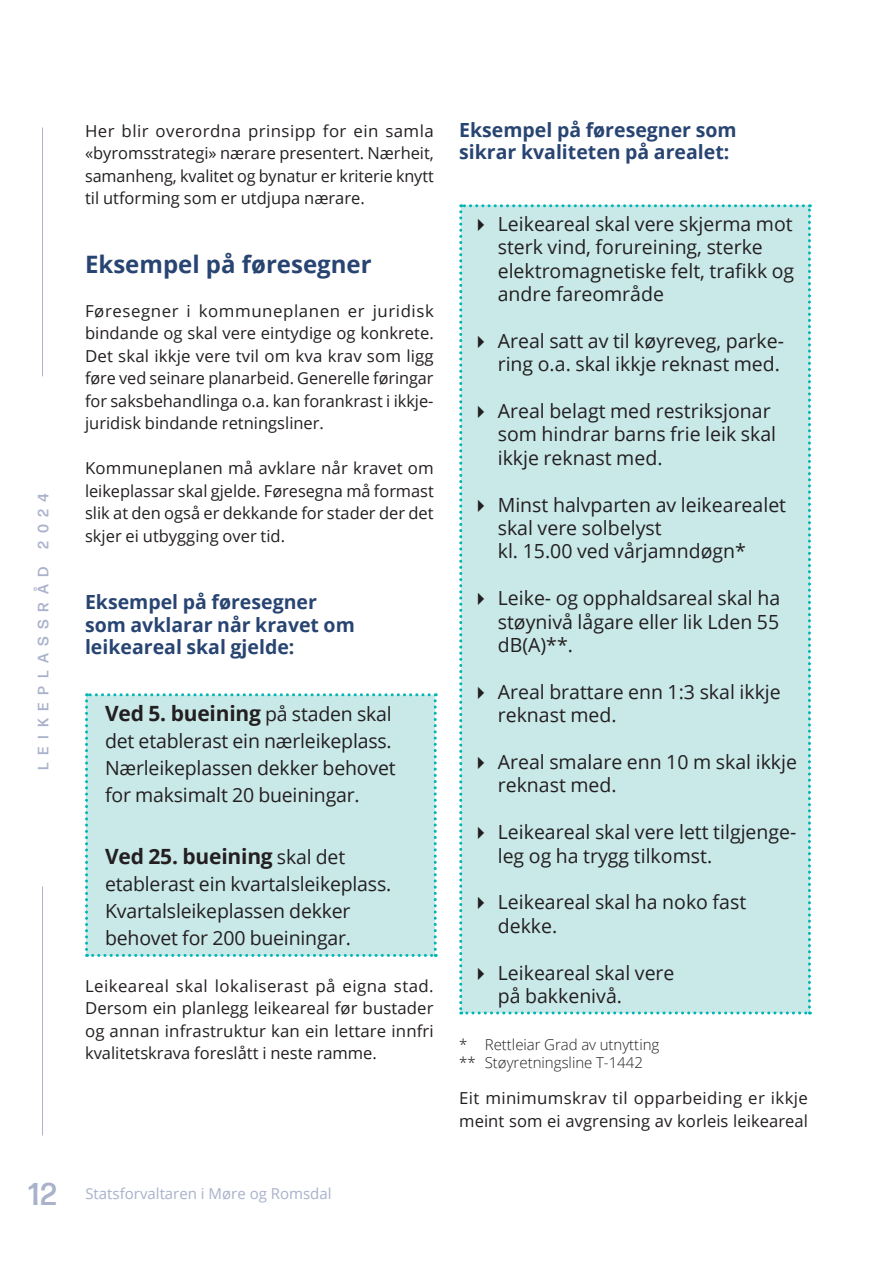
<style>
.page{position:relative;width:893px;height:1263px;background:#fff}
.page>*{position:absolute;margin:0;border:0;box-sizing:border-box;transform-origin:0 0}
.t1{font:500 31.5px "Forma DJR Micro";color:#a9b1cb}
.Overskrift_1_1{font:700 24px "Open Sans";color:#284472}
.Tekstboks_med_brødtekst_uten_pkt_mrk_-_o{font:700 21px "Open Sans";letter-spacing:-.01em;color:#231f20}
.Tekstboks_med_brødtekst_uten_pkt_mrk_-_o-2{font:19.5px/23.4px "Open Sans";color:#231f20}
.Eksempel_med_RØD_skrift{font:700 19.5px/22.5px "Open Sans";color:#284472}
.Brødtekst{font:16.5px/22.5px "Open Sans";color:#231f20;text-align:justify}
.Forklaring_til_eksempelbokser{font:300 15px/18px "Open Sans";color:#231f20}
.t2{font:15px "Open Sans";color:#a9b1cb}
.t3{font:500 15px "Forma DJR Micro";letter-spacing:.5em;color:#a9b1cb}
.s1{font-weight:400;font-size:19.5px}
</style>
<div class="page">
<hr style="left:42px;top:128px;width:1px;height:248px;background:#a9b1cb">
<hr style="left:42px;top:887px;width:1px;height:248px;background:#a9b1cb">
<div style="left:85px;top:693px;width:352px;height:264px;background:#c9e8e8"></div>
<div style="left:459px;top:204px;width:352px;height:810px;background:#c9e8e8"></div>
<p class="t3" style="left:34px;top:770px;width:278px;rotate:-90deg">LEIKEPLASSRÅD 2024</p>
<h1 class="t1" style="left:28px;top:1174px;width:31px">12</h1>
<p class="Brødtekst" style="left:85px;top:119px;width:350px">Her blir overordna prinsipp for ein samla «byromsstrategi» nærare presentert. Nærheit, samanheng, kvalitet og bynatur er kriterie knytt til utforming som er utdjupa nærare.</p>
<h2 class="Overskrift_1_1" style="left:85px;top:247px;width:288px">Eksempel på føresegner</h2>
<p class="Brødtekst" style="left:85px;top:299px;width:350px">Føresegner i kommuneplanen er juridisk bindande og skal vere eintydige og konkrete.<br>Det skal ikkje vere tvil om kva krav som ligg føre ved seinare planarbeid. Generelle føringar for saksbehandlinga o.a. kan forankrast i ikkje&shy;juridisk bindande retningsliner.</p>
<p class="Brødtekst" style="left:85px;top:457px;width:350px">Kommuneplanen må avklare når kravet om leikeplassar skal gjelde. Føresegna må formast slik at den også er dekkande for stader der det skjer ei utbygging over tid.</p>
<h3 class="Eksempel_med_RØD_skrift" style="left:85px;top:590px;width:271px">Eksempel på føresegner som avklarar når kravet om leikeareal skal gjelde:</h3>
<p class="Tekstboks_med_brødtekst_uten_pkt_mrk_-_o" style="left:105px;top:698px;width:288px">Ved 5. bueining <span class="s1">på staden skal</span></p>
<p class="Tekstboks_med_brødtekst_uten_pkt_mrk_-_o-2" style="left:105px;top:727px;width:292px;line-height:27px">det etablerast ein nærleikeplass.<br>Nærleikeplassen dekker behovet for maksimalt 20 bueiningar.</p>
<p class="Tekstboks_med_brødtekst_uten_pkt_mrk_-_o" style="left:105px;top:842px;width:242px">Ved 25. bueining <span class="s1">skal det</span></p>
<p class="Tekstboks_med_brødtekst_uten_pkt_mrk_-_o-2" style="left:105px;top:870px;width:288px;line-height:27px">etablerast ein kvartalsleikeplass.<br>Kvartalsleikeplassen dekker behovet for 200 bueiningar.</p>
<p class="Brødtekst" style="left:85px;top:974px;width:350px">Leikeareal skal lokaliserast på eigna stad.<br>Dersom ein planlegg leikeareal før bustader og annan infrastruktur kan ein lettare innfri kvalitetskrava foreslått i neste ramme.</p>
<p class="t2" style="left:85px;top:1183px;width:248px">Statsforvaltaren i Møre og Romsdal</p>
<h3 class="Eksempel_med_RØD_skrift" style="left:459px;top:118px;width:279px">Eksempel på føresegner som sikrar kvaliteten på arealet:</h3>
<p class="Tekstboks_med_brødtekst_uten_pkt_mrk_-_o-2" style="left:498px;top:211px;width:298px">Leikeareal skal vere skjerma mot sterk vind, forureining, sterke elektromagnetiske felt, trafikk og andre fareområde</p>
<p class="Tekstboks_med_brødtekst_uten_pkt_mrk_-_o-2" style="left:498px;top:328px;width:288px">Areal satt av til køyreveg, parke&shy;ring o.a. skal ikkje reknast med.</p>
<p class="Tekstboks_med_brødtekst_uten_pkt_mrk_-_o-2" style="left:498px;top:399px;width:280px">Areal belagt med restriksjonar som hindrar barns frie leik skal ikkje reknast med.</p>
<p class="Tekstboks_med_brødtekst_uten_pkt_mrk_-_o-2" style="left:498px;top:492px;width:290px">Minst halvparten av leikearealet skal vere solbelyst<br>kl. 15.00 ved vårjamndøgn*</p>
<p class="Tekstboks_med_brødtekst_uten_pkt_mrk_-_o-2" style="left:498px;top:586px;width:284px;text-align:justify">Leike- og opphaldsareal skal ha støynivå lågare eller lik Lden 55 dB(A)**.</p>
<p class="Tekstboks_med_brødtekst_uten_pkt_mrk_-_o-2" style="left:498px;top:679px;width:285px">Areal brattare enn 1:3 skal ikkje reknast med.</p>
<p class="Tekstboks_med_brødtekst_uten_pkt_mrk_-_o-2" style="left:498px;top:750px;width:301px">Areal smalare enn 10 m skal ikkje reknast med.</p>
<p class="Tekstboks_med_brødtekst_uten_pkt_mrk_-_o-2" style="left:498px;top:820px;width:300px">Leikeareal skal vere lett tilgjenge&shy;leg og ha trygg tilkomst.</p>
<p class="Tekstboks_med_brødtekst_uten_pkt_mrk_-_o-2" style="left:498px;top:890px;width:250px">Leikeareal skal ha noko fast dekke.</p>
<p class="Tekstboks_med_brødtekst_uten_pkt_mrk_-_o-2" style="left:498px;top:960px;width:178px">Leikeareal skal vere på bakkenivå.</p>
<p class="Forklaring_til_eksempelbokser" style="left:459px;top:1035px;width:202px">* Rettleiar Grad av utnytting ** Støyretningsline T-1442</p>
<p class="Brødtekst" style="left:459px;top:1087px;width:350px">Eit minimumskrav til opparbeiding er ikkje meint som ei avgrensing av korleis leikeareal</p>
</div>
